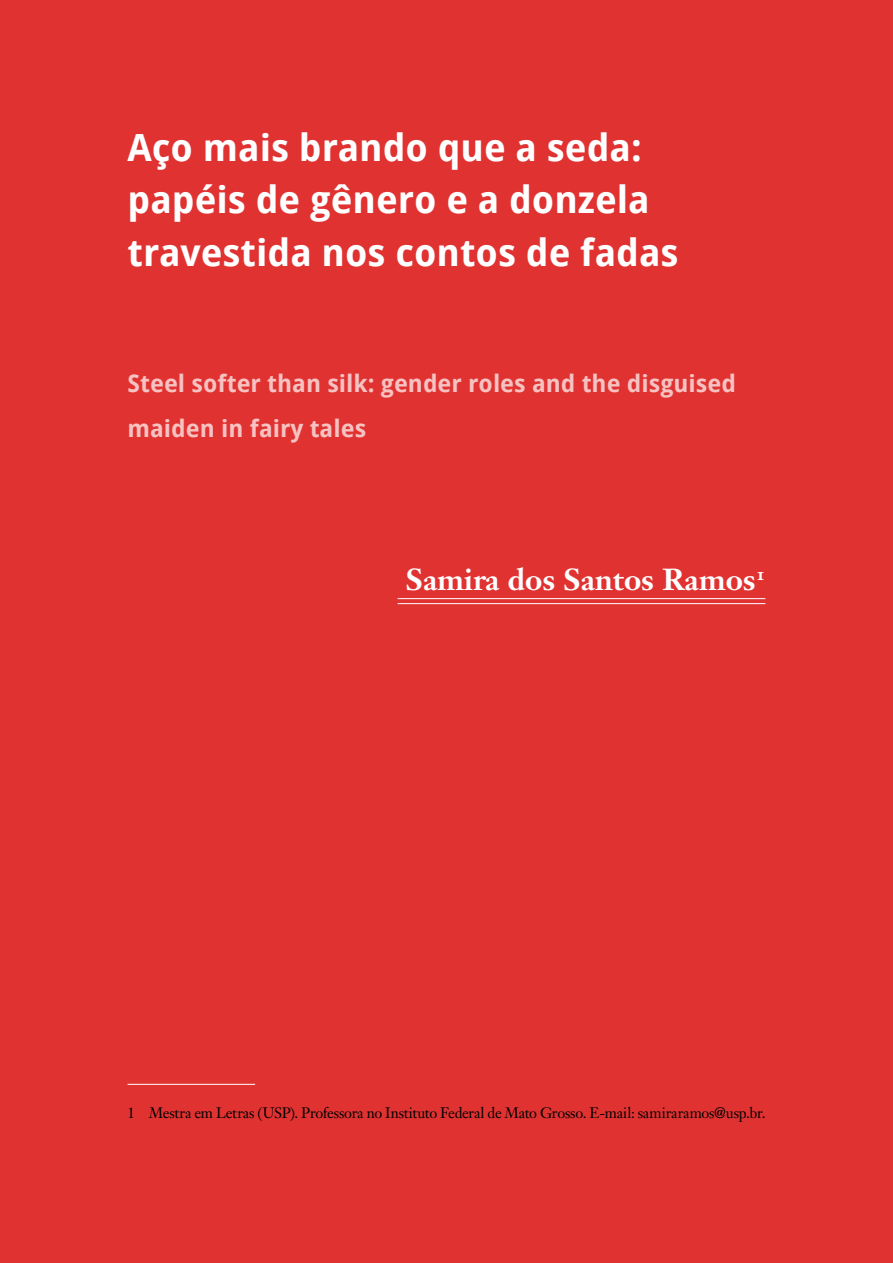
<style>
.page{position:relative;width:893px;height:1263px;background:#e13232}
.page>*{position:absolute;margin:0;border:0;box-sizing:border-box;transform-origin:0 0}
.t1{font:700 37.5px/52.5px "Droid Sans";color:#fff}
.t2{font:30px "Janson Text Bold Os F";color:#fff}
.t3{font:700 24px/45px "Droid Sans";color:#f6c2c2}
.t4{font:15px "Janson Text";letter-spacing:-.015em;color:#000}
</style>
<div class="page">
<hr style="left:397px;top:598px;width:368px;height:1px;background:#fff">
<hr style="left:397px;top:603px;width:368px;height:1px;background:#fff">
<hr style="left:128px;top:1084px;width:127px;height:1px;background:#fff">
<h1 class="t1" style="left:128px;top:120px;width:553px">Aço mais brando que a seda: papéis de gênero e a donzela travestida nos contos de fadas</h1>
<h3 class="t3" style="left:128px;top:360px;width:610px">Steel softer than silk: gender roles and the disguised maiden in fairy tales</h3>
<h2 class="t2" style="left:406px;top:560px;width:361px">Samira dos Santos Ramos<sup>1</sup></h2>
<p class="t4" style="left:128px;top:1103px;width:639px">1 Mestra em Letras (USP). Professora no Instituto Federal de Mato Grosso. E-mail: samiraramos@usp.br.</p>
</div>
